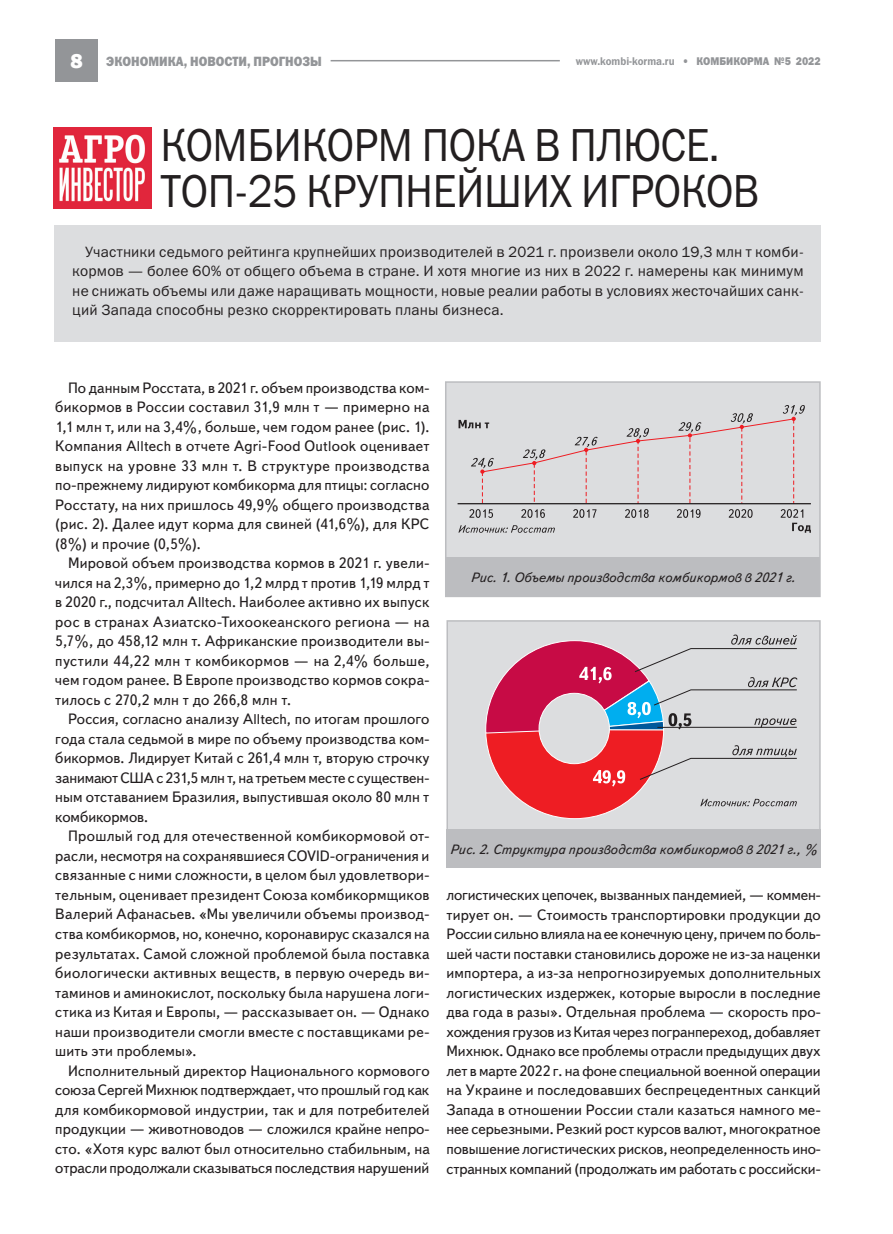
<style>
.page{position:relative;width:893px;height:1234px;background:#fff}
.page>*{position:absolute;margin:0;border:0;box-sizing:border-box;transform-origin:0 0}
.Zagolovok{font:46.5px "Franklin Gothic Book C";letter-spacing:-.01em;color:#231f20;scale:.9 1}
.t1{font:800 21px "Franklin Gothic";color:#fff}
.Osnovnoy_text-10-13{font:15px/19.5px "Text Book C";letter-spacing:.005em;color:#231f20;text-align:justify}
.Vstavka_10-13{font:15px/19.5px "Franklin Gothic Book C";letter-spacing:.015em;color:#231f20;text-align:justify}
.Podrisunochnaya_podp{font:italic 13.5px "Text Book C";color:#231f20}
.Zagolovok-2{font:13.5px "Franklin Gothic Heavy C";color:#939598;scale:.9 1}
.Zagolovok-3{font:11.25px "Franklin Gothic Demi C";color:#939598;scale:.9 1}
.Zagolovok-4{font:11.25px "Franklin Gothic Heavy C";color:#939598;scale:.9 1}
.s1{font-family:"Franklin Gothic Heavy C"}
</style>
<div class="page">
<div style="left:55px;top:39px;width:43px;height:42px;background:#939598"></div>
<hr style="left:331px;top:60px;width:229px;height:1px;background:#939598">
<div style="left:55px;top:225px;width:766px;height:117px;background:#dcdddf"></div>
<img style="left:54px;top:128px;width:98px;height:80px">
<div style="left:445px;top:381px;width:376px;height:216px;background:#dcdddf;border:2px solid #bcbdc0"></div>
<svg style="left:458px;top:405px;width:353px;height:127px"></svg>
<div style="left:446px;top:557px;width:374px;height:39px;background:#bcbdc0"></div>
<div style="left:446px;top:620px;width:375px;height:246px;background:#dcdddf;border:2px solid #bcbdc0"></div>
<div style="left:446px;top:828px;width:375px;height:39px;background:#bcbdc0"></div>
<svg style="left:485px;top:634px;width:312px;height:184px"></svg>
<p class="t1" style="left:70px;top:47px;width:14px">8</p>
<p class="Zagolovok-2" style="left:106px;top:54px;width:241px">экономика, новости, прогнозы</p>
<p class="Zagolovok-3" style="left:576px;top:54px;width:144px">www.kombi-korma.ru <span class="s1">• КОМ</span></p>
<p class="Zagolovok-4" style="left:719px;top:54px;width:17px">БИКОРМА</p>
<p class="Zagolovok-4" style="left:774px;top:54px;width:53px">№5 2022</p>
<p class="Zagolovok" style="left:160px;top:119px;width:623px">КОМБИКОРМ ПОКА В ПЛЮСЕ.</p>
<p class="Zagolovok" style="left:160px;top:165px;width:667px">ТОП-25 КРУПНЕЙШИХ ИГРОКОВ</p>
<p class="Vstavka_10-13" style="left:72px;top:241px;width:733px;text-indent:13px">Участники седьмого рейтинга крупнейших производителей в 2021 г. произвели около 19,3 млн т комби&shy;кормов — более 60% от общего объема в стране. И хотя многие из них в 2022 г. намерены как минимум не снижать объемы или даже наращивать мощности, новые реалии работы в условиях жесточайших санк&shy;ций Запада способны резко скорректировать планы бизнеса.</p>
<p class="Osnovnoy_text-10-13" style="left:55px;top:378px;width:376px;text-indent:13px">По данным Росстата, в 2021 г. объем производства ком&shy;бикормов в России составил 31,9 млн т — примерно на 1,1 млн т, или на 3,4%, больше, чем годом ранее (рис. 1).<br>Компания Alltech в отчете Agri-Food Outlook оценивает выпуск на уровне 33 млн т. В структуре производства по-прежнему лидируют комбикорма для птицы: согласно Росстату, на них пришлось 49,9% общего производства (рис. 2). Далее идут корма для свиней (41,6%), для КРС (8%) и прочие (0,5%).</p>
<p class="Osnovnoy_text-10-13" style="left:55px;top:553px;width:376px;text-indent:13px">Мировой объем производства кормов в 2021 г. увели&shy;чился на 2,3%, примерно до 1,2 млрд т против 1,19 млрд т в 2020 г., подсчитал Alltech. Наиболее активно их выпуск рос в странах Азиатско-Тихоокеанского региона — на 5,7%, до 458,12 млн т. Африканские производители вы&shy;пустили 44,22 млн т комбикормов — на 2,4% больше, чем годом ранее. В Европе производство кормов сокра&shy;тилось с 270,2 млн т до 266,8 млн т.</p>
<p class="Osnovnoy_text-10-13" style="left:55px;top:709px;width:376px;text-indent:13px">Россия, согласно анализу Alltech, по итогам прошлого года стала седьмой в мире по объему производства ком&shy;бикормов. Лидирует Китай с 261,4 млн т, вторую строчку занимают США с 231,5 млн т, на третьем месте с существен&shy;ным отставанием Бразилия, выпустившая около 80 млн т комбикормов.</p>
<p class="Osnovnoy_text-10-13" style="left:55px;top:826px;width:376px;text-indent:13px">Прошлый год для отечественной комбикормовой от&shy;расли, несмотря на сохранявшиеся COVID-ограничения и связанные с ними сложности, в целом был удовлетвори&shy;тельным, оценивает президент Союза комбикормщиков Валерий Афанасьев. «Мы увеличили объемы производ&shy;ства комбикормов, но, конечно, коронавирус сказался на результатах. Самой сложной проблемой была поставка биологически активных веществ, в первую очередь ви&shy;таминов и аминокислот, поскольку была нарушена логи&shy;стика из Китая и Европы, — рассказывает он. — Однако наши производители смогли вместе с поставщиками ре&shy;шить эти проблемы».</p>
<p class="Osnovnoy_text-10-13" style="left:55px;top:1060px;width:376px;text-indent:13px">Исполнительный директор Национального кормового союза Сергей Михнюк подтверждает, что прошлый год как для комбикормовой индустрии, так и для потребителей продукции — животноводов — сложился крайне непро&shy;сто. «Хотя курс валют был относительно стабильным, на отрасли продолжали сказываться последствия нарушений</p>
<p class="Podrisunochnaya_podp" style="left:471px;top:570px;width:326px">Рис. 1. Объемы производства комбикормов в 2021 г.</p>
<p class="Podrisunochnaya_podp" style="left:450px;top:841px;width:369px">Рис. 2. Структура производства комбикормов в 2021 г., %</p>
<p class="Osnovnoy_text-10-13" style="left:446px;top:885px;width:376px">логистических цепочек, вызванных пандемией, — коммен&shy;тирует он. — Стоимость транспортировки продукции до России сильно влияла на ее конечную цену, причем по боль&shy;шей части поставки становились дороже не из-за наценки импортера, а из-за непрогнозируемых дополнительных логистических издержек, которые выросли в последние два года в разы». Отдельная проблема — скорость про&shy;хождения грузов из Китая через погранпереход, добавляет Михнюк. Однако все проблемы отрасли предыдущих двух лет в марте 2022 г. на фоне специальной военной операции на Украине и последовавших беспрецедентных санкций Запада в отношении России стали казаться намного ме&shy;нее серьезными. Резкий рост курсов валют, многократное повышение логистических рисков, неопределенность ино&shy;странных компаний (продолжать им работать с российски-</p>
</div>
